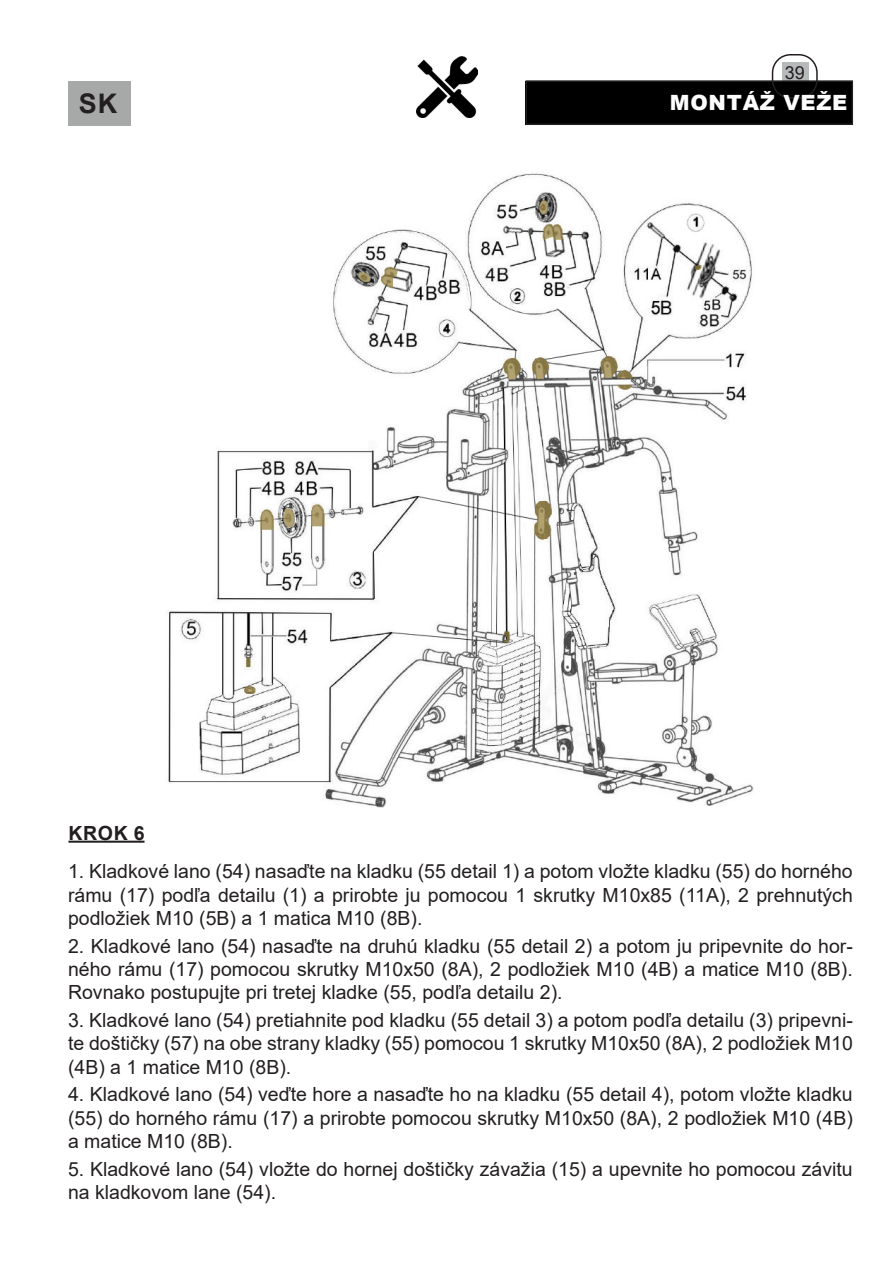
<style>
.page{position:relative;width:893px;height:1263px;background:#fff}
.page>*{position:absolute;margin:0;border:0;box-sizing:border-box;transform-origin:0 0}
.t1{font:700 27px "Arial";color:#231f20}
.t2{font:900 21px "Arial";letter-spacing:.035em;color:#fff}
.Nadpisy{font:19.5px/23.4px "Arial";color:#231f20;text-align:justify}
.Nadpisy-2{font:700 19.5px "Arial";color:#231f20}
.t3{font:18px "Arial";color:#231f20}
</style>
<div class="page">
<div style="left:782px;top:62px;width:26px;height:21px;background:#b7baba"></div>
<div style="left:526px;top:81px;width:326px;height:43px;background:#000"></div>
<div style="left:526px;top:80px;width:327px;height:45px;border:1px solid #231f20"></div>
<div style="left:772px;top:54px;width:46px;height:45px;border:2px solid #231f20;border-radius:18px"></div>
<div style="left:68px;top:81px;width:63px;height:44px;background:#a7a9a9"></div>
<img style="left:416px;top:56px;width:61px;height:61px">
<img style="left:166px;top:173px;width:588px;height:635px">
<hr style="left:68px;top:841px;width:77px;height:2px;background:#231f20">
<p class="t3" style="left:785px;top:60px;width:22px">39</p>
<h1 class="t1" style="left:79px;top:84px;width:40px">SK</h1>
<p class="t2" style="left:670px;top:87px;width:179px">MONTÁŽ VEŽE</p>
<p class="Nadpisy-2" style="left:68px;top:819px;width:78px">KROK 6</p>
<p class="Nadpisy" style="left:68px;top:859px;width:786px">1. Kladkové lano (54) nasaďte na kladku (55 detail 1) a potom vložte kladku (55) do horného rámu (17) podľa detailu (1) a prirobte ju pomocou 1 skrutky M10x85 (11A), 2 prehnutých podložiek M10 (5B) a 1 matica M10 (8B).</p>
<p class="Nadpisy" style="left:68px;top:934px;width:786px">2. Kladkové lano (54) nasaďte na druhú kladku (55 detail 2) a potom ju pripevnite do hor&shy;ného rámu (17) pomocou skrutky M10x50 (8A), 2 podložiek M10 (4B) a matice M10 (8B).<br>Rovnako postupujte pri tretej kladke (55, podľa detailu 2).</p>
<p class="Nadpisy" style="left:68px;top:1008px;width:786px">3. Kladkové lano (54) pretiahnite pod kladku (55 detail 3) a potom podľa detailu (3) pripevni&shy;te doštičky (57) na obe strany kladky (55) pomocou 1 skrutky M10x50 (8A), 2 podložiek M10 (4B) a 1 matice M10 (8B).</p>
<p class="Nadpisy" style="left:68px;top:1083px;width:786px">4. Kladkové lano (54) veďte hore a nasaďte ho na kladku (55 detail 4), potom vložte kladku (55) do horného rámu (17) a prirobte pomocou skrutky M10x50 (8A), 2 podložiek M10 (4B) a matice M10 (8B).</p>
<p class="Nadpisy" style="left:68px;top:1157px;width:786px">5. Kladkové lano (54) vložte do hornej doštičky závažia (15) a upevnite ho pomocou závitu na kladkovom lane (54).</p>
</div>
